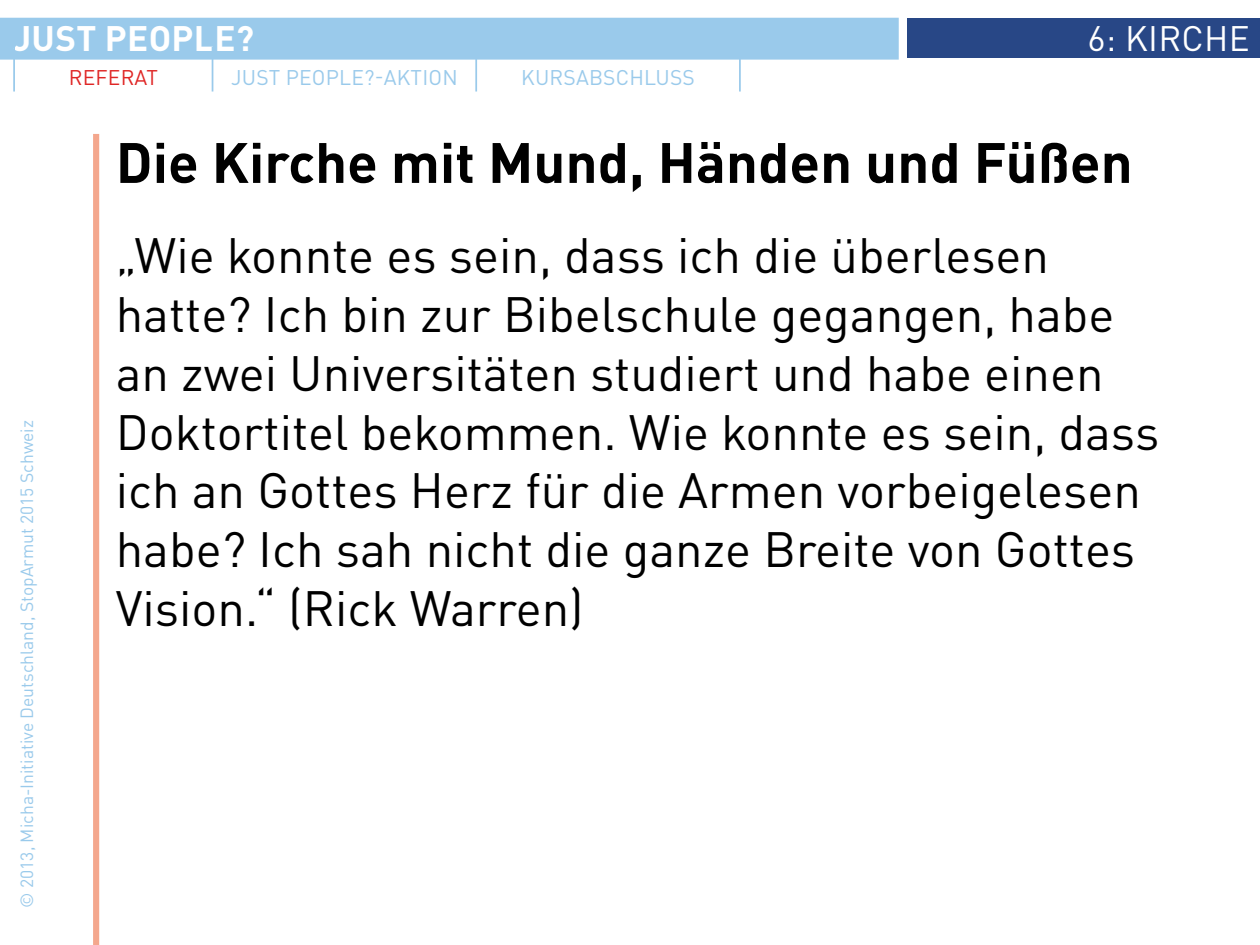
<style>
.page{position:relative;width:1260px;height:945px;background:#fff}
.page>*{position:absolute;margin:0;border:0;box-sizing:border-box;transform-origin:0 0}
.t1{font:700 56px "DINOT";color:#000}
.t2{font:49px/58.8px "DINOT";color:#000}
.t3{font:700 35px "DINOT";letter-spacing:.01em;color:#fff}
.t4{font:35px "DINOT";letter-spacing:.01em;color:#fff}
.t5{font:21px "DINOT";letter-spacing:.01em;color:#9acaeb}
.t6{font:21px "DINOT";letter-spacing:.01em;color:#df2625}
.t7{font:17.5px "DINOT";color:#9acaeb}
</style>
<div class="page">
<div style="left:0;top:18px;width:899px;height:42px;background:#9acaeb;border:2px solid #9acaeb"></div>
<div style="left:908px;top:19px;width:352px;height:39px;background:#284786"></div>
<div style="left:93px;top:134px;width:6px;height:811px;background:#f4a78d"></div>
<hr style="left:13px;top:47px;width:2px;height:45px;background:#9acaeb">
<hr style="left:212px;top:47px;width:1px;height:45px;background:#9acaeb">
<hr style="left:475px;top:47px;width:2px;height:45px;background:#9acaeb">
<hr style="left:739px;top:47px;width:2px;height:45px;background:#9acaeb">
<p class="t3" style="left:13px;top:16px;width:242px">Just People?</p>
<p class="t6" style="left:69px;top:64px;width:91px">Referat</p>
<p class="t5" style="left:231px;top:64px;width:228px">Just People?-Aktion</p>
<p class="t5" style="left:521px;top:64px;width:175px">Kursabschluss</p>
<p class="t4" style="left:1088px;top:17px;width:164px">6: Kirche</p>
<p class="t7" style="left:16px;top:908px;width:489px;rotate:-90deg">© 2013, Micha-I nitiative Deutschland, StopArmut 2015 Schweiz</p>
<p class="t1" style="left:116px;top:126px;width:1018px">Die Kirche mit Mund, Händen und Füßen</p>
<p class="t2" style="left:116px;top:225px;width:1045px">„Wie konnte es sein, dass ich die überlesen hatte? Ich bin zur Bibelschule gegangen, habe an zwei U niversitäten studiert und habe einen Doktortitel bekommen. Wie konnte es sein, dass ich an Gottes Herz für die Armen vorbeigelesen habe? Ich sah nicht die ganze Breite von Gottes Vision.“ (Rick Warren)</p>
</div>
